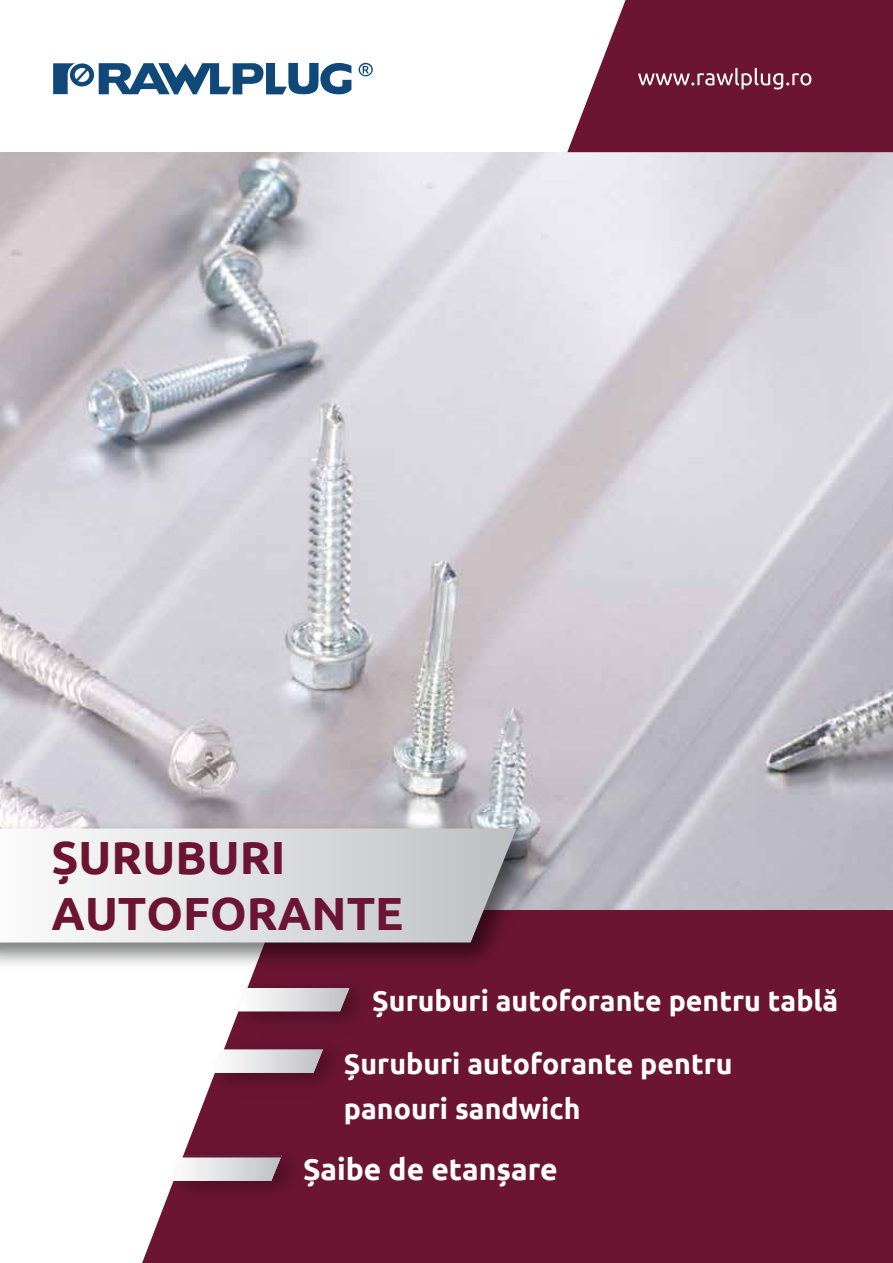
<style>
.page{position:relative;width:893px;height:1263px;background:#fff}
.page>*{position:absolute;margin:0;border:0;box-sizing:border-box;transform-origin:0 0}
.t1{font:700 46.5px/55.8px "Ubuntu";color:#6b1532}
.t2{font:700 30px "Ubuntu";color:#fff}
.t3{font:700 28.5px/45px "Ubuntu";color:#fff}
</style>
<div class="page">
<div style="left:142px;top:910px;width:751px;height:353px;background:#6b1532"></div>
<img style="left:224px;top:975px;width:157px;height:63px">
<svg style="left:238px;top:988px;width:111px;height:23px"></svg>
<img style="left:200px;top:1028px;width:155px;height:72px">
<svg style="left:215px;top:1049px;width:108px;height:24px"></svg>
<img style="left:159px;top:1136px;width:154px;height:72px">
<svg style="left:173px;top:1155px;width:109px;height:26px"></svg>
<img style="left:0;top:152px;width:893px;height:758px">
<svg style="left:567px;top:0;width:326px;height:152px;background:#792b45"></svg>
<img style="left:0;top:803px;width:555px;height:172px">
<svg style="left:0;top:828px;width:516px;height:114px"></svg>
<svg style="left:53px;top:63px;width:298px;height:31px"></svg>
<svg style="left:359px;top:63px;width:14px;height:13px"></svg>
<svg style="left:638px;top:68px;width:173px;height:21px;background:#8c4960"></svg>
<h1 class="t1" style="left:51px;top:829px;width:354px">ȘURUBURI<br>AUTOFORANTE</h1>
<p class="t3" style="left:372px;top:978px;width:468px">Șuruburi autoforante pentru tablă</p>
<p class="t3" style="left:344px;top:1040px;width:390px">Șuruburi autoforante pentru panouri sandwich</p>
<p class="t2" style="left:303px;top:1151px;width:256px">Șaibe de etanșare</p>
</div>
